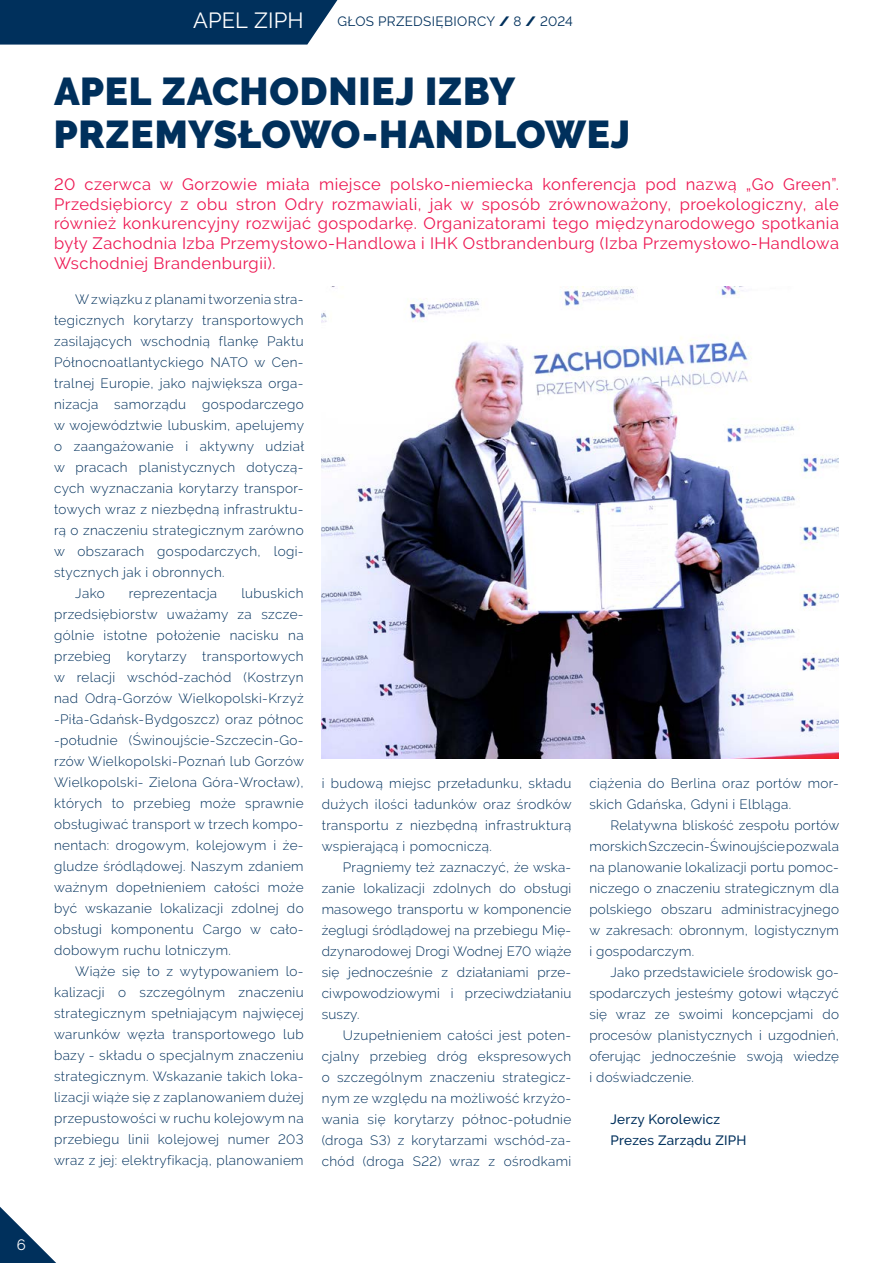
<style>
.page{position:relative;width:893px;height:1263px;background:#fff}
.page>*{position:absolute;margin:0;border:0;box-sizing:border-box;transform-origin:0 0}
.t1{font:900 38.7px/42.6px "Raleway";letter-spacing:.01em;color:#00305c}
.t2{font:21.9px "Raleway";letter-spacing:.005em;color:#fff}
.t3{font:16.5px/19.8px "Raleway";letter-spacing:.03em;color:#ed1752;text-align:justify}
.t4{font:15px "Raleway";color:#fff}
.t5{font:300 13.5px/21px "Raleway";letter-spacing:.03em;color:#00305c;text-align:justify}
.t6{font:500 13.5px/21px "Raleway";letter-spacing:.02em;color:#00305c}
.t7{font:13.5px "Raleway";letter-spacing:.025em;color:#00305c}
.s1{font-weight:900}
</style>
<div class="page">
<svg style="left:0;top:1207px;width:56px;height:56px"></svg>
<div style="left:0;top:0;width:337px;height:45px;background:#00305c"></div>
<img style="left:322px;top:287px;width:517px;height:471px">
<p class="t4" style="left:17px;top:1236px;width:11px">6</p>
<h2 class="t2" style="left:193px;top:8px;width:112px">APEL ZIPH</h2>
<p class="t7" style="left:337px;top:13px;width:237px">GŁOS PRZEDSIĘBIORCY <span class="s1">/</span> 8 <span class="s1">/</span> 2024</p>
<h1 class="t1" style="left:54px;top:70px;width:270px">APEL ZACHODNIE</h1>
<h1 class="t1" style="left:54px;top:70px;width:463px;text-indent:342px">J IZBY<br>PRZEMYSŁOWO-HANDL</h1>
<h1 class="t1" style="left:516px;top:113px;width:115px">OWEJ</h1>
<p class="t3" style="left:54px;top:174px;width:786px">20 czerwca w Gorzowie miała miejsce polsko-niemiecka konferencja pod nazwą „Go Green”.<br>Przedsiębiorcy z obu stron Odry rozmawiali, jak w sposób zrównoważony, proekologiczny, ale również konkurencyjny rozwijać gospodarkę. Organizatorami tego międzynarodowego spotkania były Zachodnia Izba Przemysłowo-Handlowa i IHK Ostbrandenburg (Izba Przemysłowo-Handlowa Wschodniej Brandenburgii).</p>
<p class="t5" style="left:75px;top:289px;width:230px">W związku z planami tworzenia stra-</p>
<p class="t5" style="left:54px;top:310px;width:251px">tegicznych korytarzy transportowych</p>
<p class="t5" style="left:54px;top:331px;width:251px">zasilających wschodnią flankę Paktu</p>
<p class="t5" style="left:54px;top:352px;width:251px">Północnoatlantyckiego NATO w Cen-</p>
<p class="t5" style="left:54px;top:373px;width:251px">tralnej Europie, jako największa orga-</p>
<p class="t5" style="left:54px;top:394px;width:251px">nizacja samorządu gospodarczego</p>
<p class="t5" style="left:54px;top:415px;width:252px">w województwie lubuskim, apelujemy</p>
<p class="t5" style="left:54px;top:436px;width:252px">o zaangażowanie i aktywny udział</p>
<p class="t5" style="left:54px;top:457px;width:251px">w pracach planistycznych dotyczą-</p>
<p class="t5" style="left:54px;top:478px;width:251px">cych wyznaczania korytarzy transpor-</p>
<p class="t5" style="left:54px;top:499px;width:251px">towych wraz z niezbędną infrastruktu-</p>
<p class="t5" style="left:54px;top:520px;width:251px">rą o znaczeniu strategicznym zarówno</p>
<p class="t5" style="left:54px;top:541px;width:251px">w obszarach gospodarczych, logi-</p>
<p class="t5" style="left:54px;top:562px;width:172px">stycznych jak i obronnych.</p>
<p class="t5" style="left:75px;top:583px;width:31px">Jako</p>
<p class="t5" style="left:129px;top:583px;width:90px">reprezentacja</p>
<p class="t5" style="left:54px;top:583px;width:252px;text-indent:187px">lubuskich przedsiębiorstw uważamy za szcze&shy;gólnie istotne położenie nacisku na przebieg korytarzy transportowych w relacji wschód-zachód (Kostrzyn nad Odrą-Gorzów Wielkopolski-Krzyż -Piła-Gdańsk-Bydgoszcz) oraz północ -południe (Świnoujście-Szczecin-Go&shy;rzów Wielkopolski-Poznań lub Gorzów Wielkopolski- Zielona Góra-Wrocław), których to przebieg może sprawnie obsługiwać transport w trzech kompo&shy;nentach: drogowym, kolejowym i że&shy;gludze śródlądowej. Naszym zdaniem ważnym dopełnieniem całości może być wskazanie lokalizacji zdolnej do obsługi komponentu Cargo w cało&shy;dobowym ruchu lotniczym.</p>
<p class="t5" style="left:54px;top:961px;width:251px;text-indent:21px">Wiąże się to z wytypowaniem lo&shy;kalizacji o szczególnym znaczeniu strategicznym spełniającym najwięcej warunków węzła transportowego lub bazy - składu o specjalnym znaczeniu strategicznym. Wskazanie takich loka&shy;lizacji wiąże się z zaplanowaniem dużej przepustowości w ruchu kolejowym na przebiegu linii kolejowej numer 203 wraz z jej: elektryfikacją, planowaniem</p>
<p class="t5" style="left:322px;top:773px;width:252px">i budową miejsc przeładunku, składu dużych ilości ładunków oraz środków transportu z niezbędną infrastrukturą wspierającą i pomocniczą.</p>
<p class="t5" style="left:322px;top:857px;width:251px;text-indent:21px">Pragniemy też zaznaczyć, że wska&shy;zanie lokalizacji zdolnych do obsługi masowego transportu w komponencie żeglugi śródlądowej na przebiegu Mię&shy;dzynarodowej Drogi Wodnej E70 wiąże się jednocześnie z działaniami prze&shy;ciwpowodziowymi i przeciwdziałaniu suszy.</p>
<p class="t5" style="left:322px;top:1025px;width:251px;text-indent:21px">Uzupełnieniem całości jest poten&shy;cjalny przebieg dróg ekspresowych o szczególnym znaczeniu strategicz&shy;nym ze względu na możliwość krzyżo&shy;wania się korytarzy północ-południe (droga S3) z korytarzami wschód-za&shy;chód (droga S22) wraz z ośrodkami</p>
<p class="t5" style="left:589px;top:773px;width:251px">ciążenia do Berlina oraz portów mor&shy;skich Gdańska, Gdyni i Elbląga.</p>
<p class="t5" style="left:589px;top:815px;width:252px;text-indent:21px">Relatywna bliskość zespołu portów morskich Szczecin-Świnoujście pozwala na planowanie lokalizacji portu pomoc&shy;niczego o znaczeniu strategicznym dla polskiego obszaru administracyjnego w zakresach: obronnym, logistycznym i gospodarczym.</p>
<p class="t5" style="left:589px;top:962px;width:251px;text-indent:21px">Jako przedstawiciele środowisk go&shy;spodarczych jesteśmy gotowi włączyć się wraz ze swoimi koncepcjami do procesów planistycznych i uzgodnień, oferując jednocześnie swoją wiedzę i doświadczenie.</p>
<p class="t6" style="left:611px;top:1109px;width:137px">Jerzy Korolewicz<br>Prezes Zarządu ZIPH</p>
</div>
